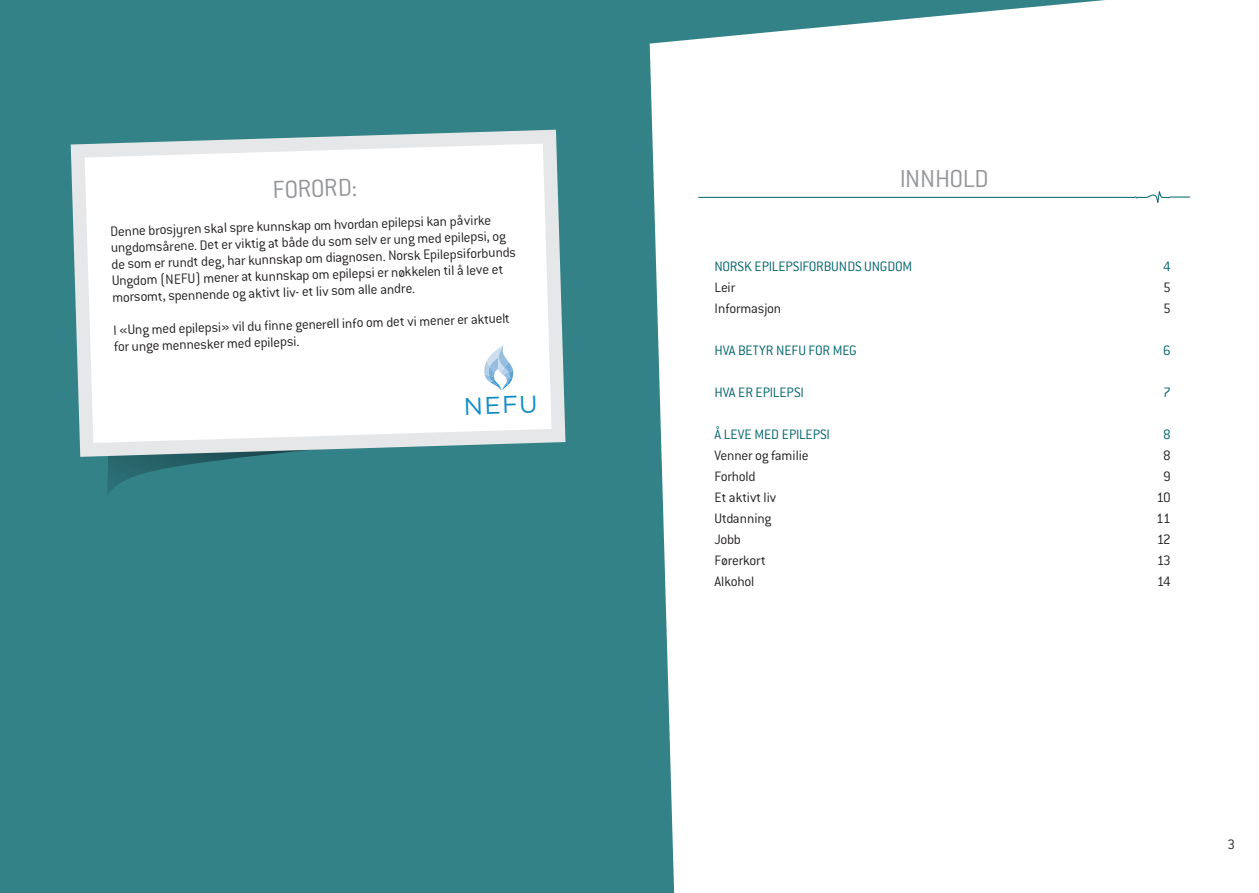
<style>
.page{position:relative;width:1259px;height:893px;background:#338288}
.page>*{position:absolute;margin:0;border:0;box-sizing:border-box;transform-origin:0 0}
.Epi_head{font:300 27px "Conduit ITC";letter-spacing:-.02em;color:#939598}
.t1{font:24.15px "Gotham";color:#0e8cc6}
.Epi_Brød{font:300 15px/16.5px "Conduit ITC";letter-spacing:-.015em;color:#231f20}
.Epi_Brød-2{font:300 15px "Conduit ITC";color:#00636b}
.Pagina{font:300 15px "Conduit ITC";color:#231f20}
</style>
<div class="page">
<div style="left:649px;top:0;width:610px;height:893px;background:#fff"></div>
<svg style="left:698px;top:192px;width:492px;height:10px;background:#e4eeef"></svg>
<svg style="left:107px;top:464px;width:84px;height:30px"></svg>
<svg style="left:70px;top:129px;width:496px;height:335px;background:#e9f0f1"></svg>
<svg style="left:484px;top:345px;width:29px;height:45px"></svg>
<p class="Epi_head" style="left:272px;top:175px;width:86px;rotate:-2deg">FORORD:</p>
<p class="Epi_Brød" style="left:110px;top:224px;width:406px;rotate:-2deg">Denne brosjyren skal spre kunnskap om hvordan epilepsi kan påvirke ungdomsårene. Det er viktig at både du som selv er ung med epilepsi, og de som er rundt deg, har kunnskap om diagnosen. Norsk Epilepsiforbunds Ungdom (NEFU) mener at kunnskap om epilepsi er nøkkelen til å leve et morsomt, spennende og aktivt liv- et liv som alle andre.</p>
<p class="Epi_Brød" style="left:113px;top:323px;width:398px;line-height:16px;rotate:-2deg">I «Ung med epilepsi» vil du fi nne generell info om det vi mener er aktuelt for unge mennesker med epilepsi.</p>
<p class="t1" style="left:463px;top:391px;width:75px;rotate:-2deg">NEFU</p>
<p class="Epi_head" style="left:899px;top:164px;width:90px">INNHOLD</p>
<p class="Epi_Brød-2" style="left:714px;top:258px;width:199px">NORSK EPILEPSIFORBUNDS UNGDOM</p>
<p class="Epi_Brød-2" style="left:1163px;top:258px;width:9px">4</p>
<p class="Epi_Brød" style="left:714px;top:279px;width:22px">Leir</p>
<p class="Epi_Brød" style="left:1163px;top:279px;width:9px">5</p>
<p class="Epi_Brød" style="left:714px;top:300px;width:68px">Informasjon</p>
<p class="Epi_Brød" style="left:1163px;top:300px;width:9px">5</p>
<p class="Epi_Brød-2" style="left:714px;top:342px;width:144px">HVA BETYR NEFU FOR MEG</p>
<p class="Epi_Brød-2" style="left:1163px;top:342px;width:9px">6</p>
<p class="Epi_Brød-2" style="left:714px;top:384px;width:91px">HVA ER EPILEPSI</p>
<p class="Epi_Brød-2" style="left:1163px;top:384px;width:9px">7</p>
<p class="Epi_Brød-2" style="left:714px;top:426px;width:117px">Å LEVE MED EPILEPSI</p>
<p class="Epi_Brød-2" style="left:1163px;top:426px;width:9px">8</p>
<p class="Epi_Brød" style="left:714px;top:447px;width:95px">Venner og familie</p>
<p class="Epi_Brød" style="left:1163px;top:447px;width:9px">8</p>
<p class="Epi_Brød" style="left:714px;top:468px;width:42px">Forhold</p>
<p class="Epi_Brød" style="left:1163px;top:468px;width:9px">9</p>
<p class="Epi_Brød" style="left:714px;top:489px;width:63px">Et aktivt liv</p>
<p class="Epi_Brød" style="left:1156px;top:489px;width:16px">10</p>
<p class="Epi_Brød" style="left:714px;top:510px;width:58px">Utdanning</p>
<p class="Epi_Brød" style="left:1156px;top:510px;width:16px">11</p>
<p class="Epi_Brød" style="left:714px;top:531px;width:28px">Jobb</p>
<p class="Epi_Brød" style="left:1156px;top:531px;width:15px">12</p>
<p class="Epi_Brød" style="left:714px;top:552px;width:53px">Førerkort</p>
<p class="Epi_Brød" style="left:1156px;top:552px;width:15px">13</p>
<p class="Epi_Brød" style="left:714px;top:573px;width:41px">Alkohol</p>
<p class="Epi_Brød" style="left:1156px;top:573px;width:15px">14</p>
<p class="Pagina" style="left:1227px;top:836px;width:9px">3</p>
</div>
